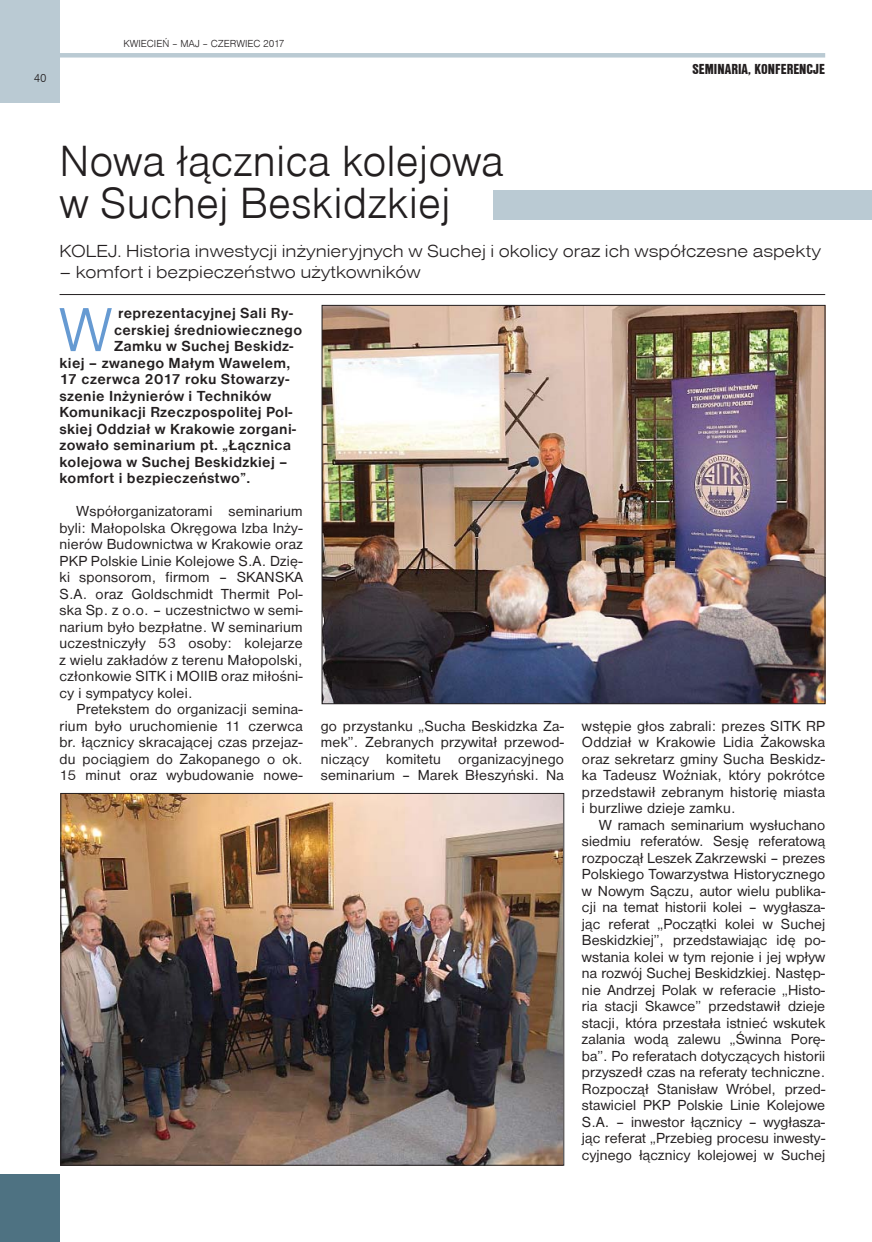
<style>
.page{position:relative;width:872px;height:1242px;background:#fff}
.page>*{position:absolute;margin:0;border:0;box-sizing:border-box;transform-origin:0 0}
.t1{font:64.5px "Nimbus San D Ligh";color:#669ad2}
.t2{font:45px/42px "Nimbus San D Ligh";color:#231f20}
.t3{font:18px "Nimbus San D Ligh Exte";color:#231f20}
.t4{font:15px/16.5px "Nimbus San D";letter-spacing:.02em;color:#231f20;text-align:justify}
.t5{font:700 15px "Nimbus San D";letter-spacing:.02em;color:#231f20}
.t6{font:15px "Nimbus San D Blac Cond";color:#231f20}
.t7{font:12px "Nimbus San D Ligh";color:#231f20}
.t8{font:10.5px "Nimbus San D Ligh";color:#231f20}
</style>
<div class="page">
<div style="left:0;top:0;width:60px;height:102px;background:#bacad3"></div>
<div style="left:60px;top:53px;width:765px;height:5px;background:#bacad3"></div>
<div style="left:0;top:1174px;width:60px;height:67px;background:#4e7282"></div>
<hr style="left:60px;top:294px;width:765px;height:1px;background:#231f20">
<img style="left:63px;top:795px;width:499px;height:368px">
<img style="left:324px;top:307px;width:499px;height:395px">
<div style="left:493px;top:190px;width:379px;height:30px;background:#bacad3"></div>
<p class="t7" style="left:34px;top:71px;width:14px">40</p>
<p class="t8" style="left:123px;top:37px;width:163px">KWIECIEŃ – MAJ – CZERWIEC 2017</p>
<p class="t6" style="left:692px;top:60px;width:134px">SEMINARIA, KONFERENCJE</p>
<h2 class="t2" style="left:60px;top:140px;width:446px">Nowa łącznica kolejowa w Suchej Beskidzkiej</h2>
<p class="t3" style="left:60px;top:240px;width:763px">KOLEJ. Historia inwestycji inżynieryjnych w Suchej i okolicy oraz ich współczesne aspekty</p>
<p class="t3" style="left:60px;top:261px;width:362px">– komfort i bezpieczeństwo użytkowników</p>
<h1 class="t1" style="left:59px;top:291px;width:56px">W</h1>
<p class="t5" style="left:118px;top:304px;width:176px">reprezentacyjnej Sali Ry-</p>
<p class="t5" style="left:114px;top:321px;width:190px">cerskiej średniowiecznego</p>
<p class="t5" style="left:114px;top:337px;width:181px">Zamku w Suchej Beskidz-</p>
<p class="t5" style="left:60px;top:354px;width:232px">kiej – zwanego Małym Wawelem,</p>
<p class="t5" style="left:60px;top:370px;width:231px">17 czerwca 2017 roku Stowarzy-</p>
<p class="t5" style="left:60px;top:387px;width:213px">szenie Inżynierów i Techników</p>
<p class="t5" style="left:60px;top:403px;width:234px">Komunikacji Rzeczpospolitej Pol-</p>
<p class="t5" style="left:60px;top:420px;width:238px">skiej Oddział w Krakowie zorgani-</p>
<p class="t5" style="left:60px;top:436px;width:233px">zowało seminarium pt. „Łącznica</p>
<p class="t5" style="left:60px;top:453px;width:229px">kolejowa w Suchej Beskidzkiej –</p>
<p class="t5" style="left:60px;top:469px;width:192px">komfort i bezpieczeństwo”.</p>
<p class="t4" style="left:60px;top:503px;width:245px;text-indent:17px">Współorganizatorami seminarium byli: Małopolska Okręgowa Izba Inży&shy;nierów Budownictwa w Krakowie oraz PKP Polskie Linie Kolejowe S.A. Dzię&shy;ki sponsorom, firmom – SKANSKA S.A. oraz Goldschmidt Thermit Pol&shy;ska Sp. z o.o. – uczestnictwo w semi&shy;narium było bezpłatne. W seminarium uczestniczyły 53 osoby: kolejarze z wielu zakładów z terenu Małopolski, członkowie SITK i MOIIB oraz miłośni&shy;cy i sympatycy kolei.</p>
<p class="t4" style="left:60px;top:701px;width:245px;text-indent:17px">Pretekstem do organizacji semina&shy;rium było uruchomienie 11 czerwca br. łącznicy skracającej czas przejaz&shy;du pociągiem do Zakopanego o ok.<br>15 minut oraz wybudowanie nowe-</p>
<p class="t4" style="left:321px;top:717px;width:245px">go przystanku „Sucha Beskidzka Za&shy;mek”. Zebranych przywitał przewod&shy;niczący komitetu organizacyjnego seminarium – Marek Błeszyński. Na</p>
<p class="t4" style="left:582px;top:717px;width:245px">wstępie głos zabrali: prezes SITK RP Oddział w Krakowie Lidia Żakowska oraz sekretarz gminy Sucha Beskidz&shy;ka Tadeusz Woźniak, który pokrótce przedstawił zebranym historię miasta i burzliwe dzieje zamku.</p>
<p class="t4" style="left:582px;top:816px;width:245px;text-indent:17px">W ramach seminarium wysłuchano siedmiu referatów. Sesję referatową rozpoczął Leszek Zakrzewski – prezes Polskiego Towarzystwa Historycznego w Nowym Sączu, autor wielu publika&shy;cji na temat historii kolei – wygłasza&shy;jąc referat „Początki kolei w Suchej Beskidzkiej”, przedstawiając idę po&shy;wstania kolei w tym rejonie i jej wpływ na rozwój Suchej Beskidzkiej. Następ&shy;nie Andrzej Polak w referacie „Histo&shy;ria stacji Skawce” przedstawił dzieje stacji, która przestała istnieć wskutek zalania wodą zalewu „Świnna Porę&shy;ba”. Po referatach dotyczących historii przyszedł czas na referaty techniczne.<br>Rozpoczął Stanisław Wróbel, przed&shy;stawiciel PKP Polskie Linie Kolejowe S.A. – inwestor łącznicy – wygłasza&shy;jąc referat „Przebieg procesu inwesty&shy;cyjnego łącznicy kolejowej w Suchej</p>
</div>
